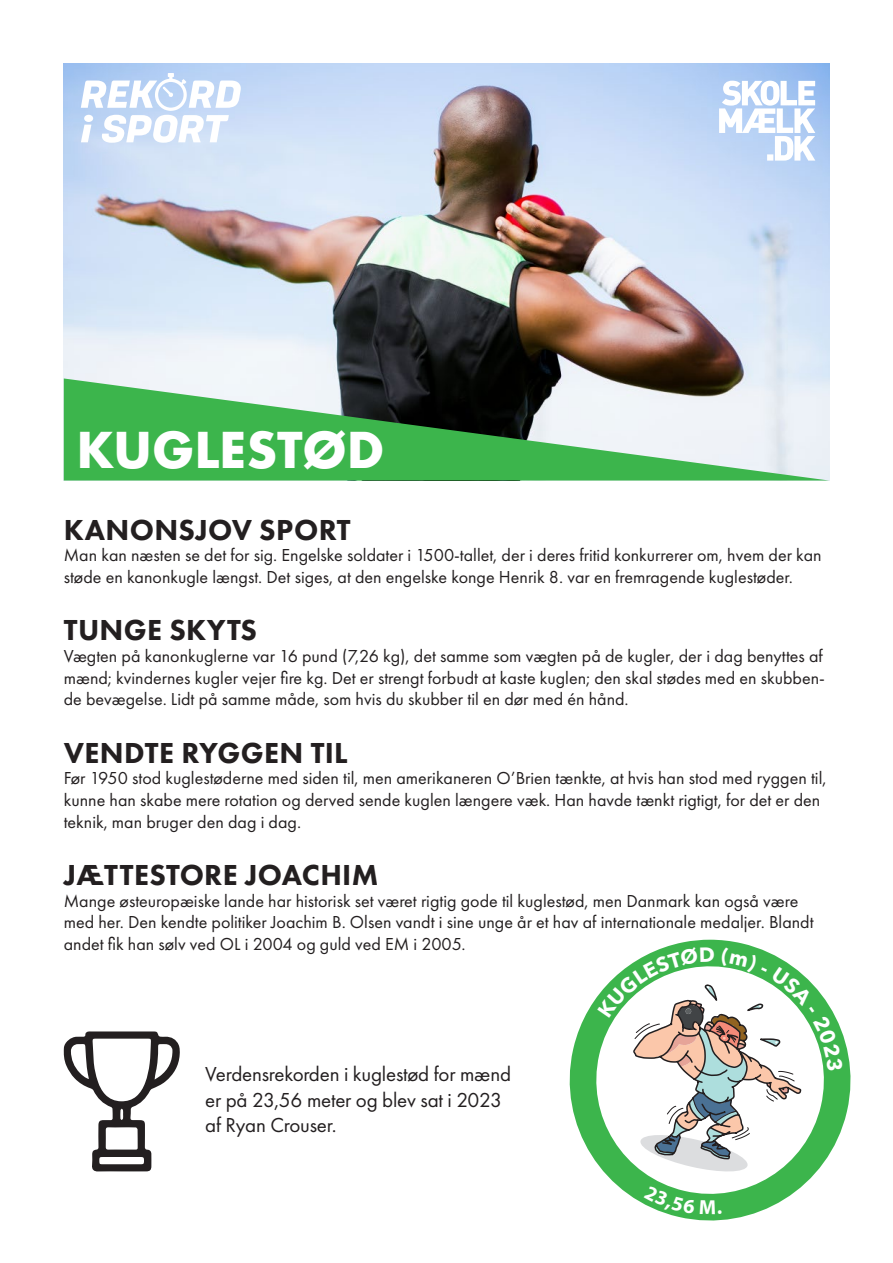
<style>
.page{position:relative;width:893px;height:1263px;background:#fff}
.page>*{position:absolute;margin:0;border:0;box-sizing:border-box;transform-origin:0 0}
.t1{font:700 48px "Futura";letter-spacing:-.005em;color:#fff}
.t2{font:800 30px "Futura PT";letter-spacing:.01em;color:#231f20}
.t3{font:21px/25.2px "Futura PT";letter-spacing:-.01em;color:#231f20}
.t4{font:18px/21.6px "Futura PT";color:#231f20}
</style>
<div class="page">
<img style="left:64px;top:63px;width:765px;height:315px">
<svg style="left:64px;top:378px;width:765px;height:102px;fill:#3cb54c"></svg>
<svg style="left:569px;top:940px;width:282px;height:281px"></svg>
<svg style="left:585px;top:955px;width:250px;height:250px"></svg>
<svg style="left:64px;top:1031px;width:116px;height:140px"></svg>
<svg style="left:719px;top:81px;width:96px;height:80px"></svg>
<svg style="left:81px;top:73px;width:160px;height:70px"></svg>
<svg style="left:644px;top:1185px;width:78px;height:29px"></svg>
<svg style="left:597px;top:947px;width:246px;height:226px"></svg>
<p class="t1" style="left:77px;top:415px;width:309px">KUGLESTØD</p>
<p class="t2" style="left:64px;top:511px;width:288px">KANONSJOV SPORT</p>
<p class="t4" style="left:64px;top:544px;width:759px">Man kan næsten se det for sig. Engelske soldater i 1500-tallet, der i deres fritid konkurrerer om, hvem der kan støde en kanonkugle længst. Det siges, at den engelske konge Henrik 8. var en fremragende kuglestøder.</p>
<p class="t2" style="left:64px;top:612px;width:195px">TUNGE SKYTS</p>
<p class="t4" style="left:64px;top:645px;width:763px;text-align:justify">Vægten på kanonkuglerne var 16 pund (7,26 kg), det samme som vægten på de kugler, der i dag benyttes af mænd; kvindernes kugler vejer fire kg. Det er strengt forbudt at kaste kuglen; den skal stødes med en skubben&shy;de bevægelse. Lidt på samme måde, som hvis du skubber til en dør med én hånd.</p>
<p class="t2" style="left:64px;top:734px;width:285px">VENDTE RYGGEN TIL</p>
<p class="t4" style="left:64px;top:767px;width:764px">Før 1950 stod kuglestøderne med siden til, men amerikaneren O’Brien tænkte, at hvis han stod med ryggen til, kunne han skabe mere rotation og derved sende kuglen længere væk. Han havde tænkt rigtigt, for det er den teknik, man bruger den dag i dag.</p>
<p class="t2" style="left:64px;top:856px;width:316px">JÆTTESTORE JOACHIM</p>
<p class="t4" style="left:64px;top:890px;width:751px">Mange østeuropæiske lande har historisk set været rigtig gode til kuglestød, men Danmark kan også være med her. Den kendte politiker Joachim B. Olsen vandt i sine unge år et hav af internationale medaljer. Blandt andet fik han sølv ved OL i 2004 og guld ved EM i 2005.</p>
<p class="t3" style="left:205px;top:1062px;width:307px">Verdensrekorden i kuglestød for mænd er på 23,56 meter og blev sat i 2023 af Ryan Crouser.</p>
</div>
